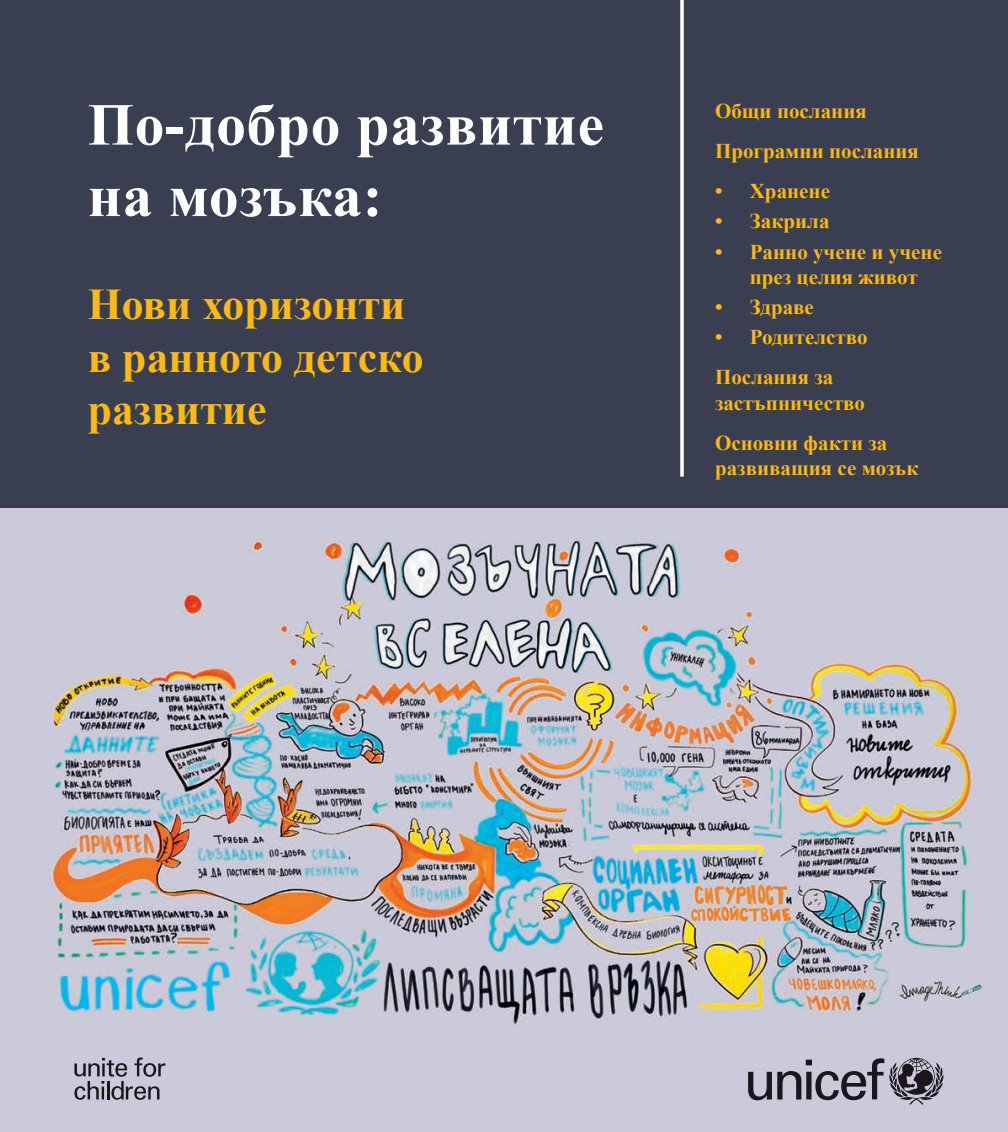
<style>
.page{position:relative;width:1008px;height:1132px;background:#fff}
.page>*{position:absolute;margin:0;border:0;box-sizing:border-box;transform-origin:0 0}
.t1{font:700 59.5px/71.4px "Times New Roman";letter-spacing:.01em;color:#fff}
.t2{font:700 43.75px/52.5px "Times New Roman";color:#fcb814}
.t3{font:700 21px/40.1px "Times New Roman";color:#fcb814}
</style>
<div class="page">
<div style="left:0;top:0;width:1007px;height:513px;background:#393f50"></div>
<div style="left:0;top:508px;width:1007px;height:623px;background:#cbcada"></div>
<svg style="left:74px;top:1057px;width:91px;height:42px"></svg>
<svg style="left:748px;top:1071px;width:23px;height:28px"></svg>
<svg style="left:777px;top:1057px;width:166px;height:47px"></svg>
<hr style="left:680px;top:0;width:3px;height:476px;background:#fff">
<img style="left:51px;top:539px;width:932px;height:487px">
<h1 class="t1" style="left:88px;top:87px;width:517px">По-добро развитие на мозъка:</h1>
<h2 class="t2" style="left:88px;top:277px;width:337px">Нови хоризонти в ранното детско развитие</h2>
<p class="t3" style="left:714px;top:90px;width:205px">Общи послания<br>Програмни послания</p>
<p class="t3" style="left:714px;top:170px;width:116px">• Хранене</p>
<p class="t3" style="left:714px;top:201px;width:116px">• Закрила</p>
<p class="t3" style="left:714px;top:238px;width:228px;line-height:25.2px;text-align:center">• Ранно учене и учене през целия живот</p>
<p class="t3" style="left:714px;top:286px;width:100px">• Здраве</p>
<p class="t3" style="left:714px;top:316px;width:154px">• Родителство<br>Послания за</p>
<p class="t3" style="left:714px;top:382px;width:174px">застъпничество<br>Основни факти за</p>
<p class="t3" style="left:714px;top:447px;width:205px">развиващия се мозък</p>
</div>
